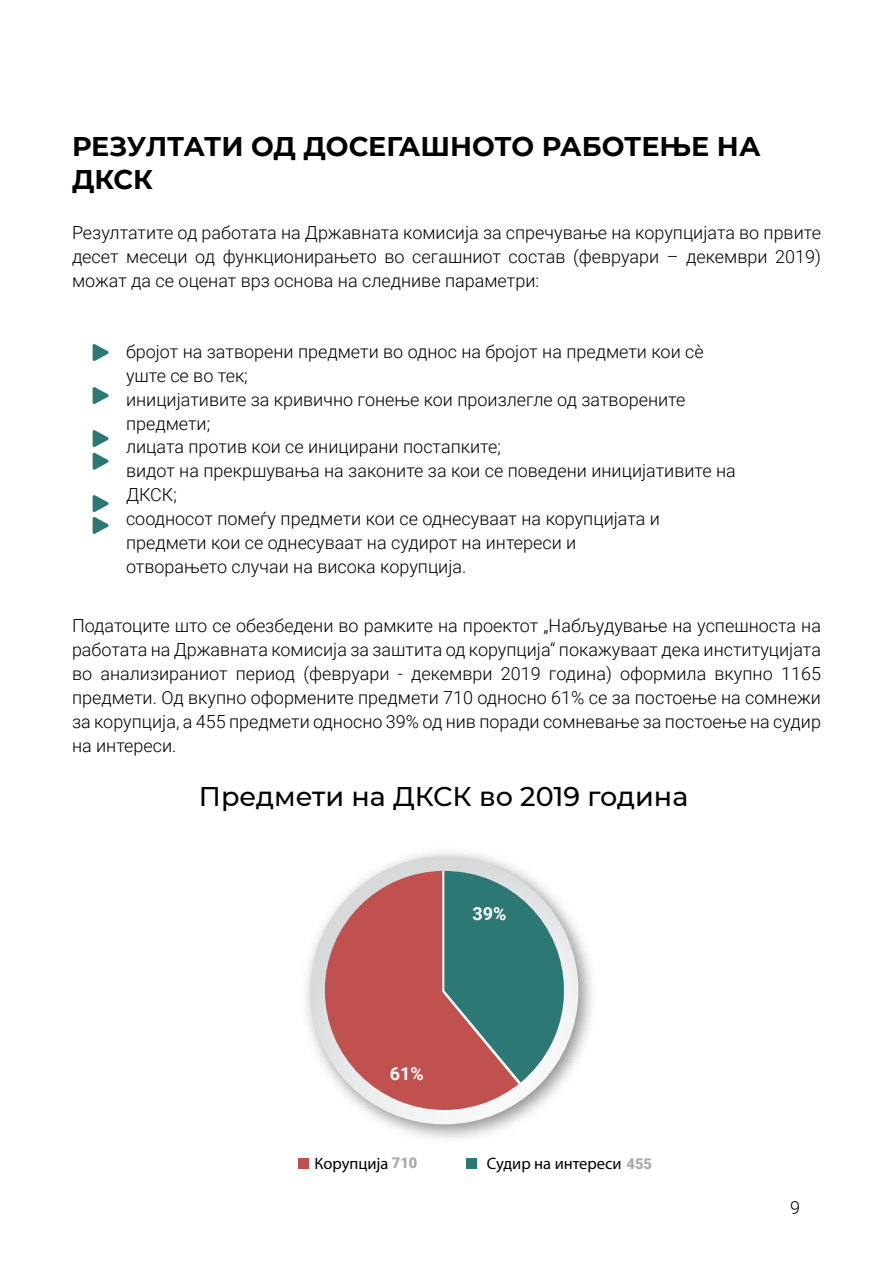
<style>
.page{position:relative;width:893px;height:1263px;background:#fff}
.page>*{position:absolute;margin:0;border:0;box-sizing:border-box;transform-origin:0 0}
.t1{font:700 27px/32.4px "Montserrat";color:#000}
.t2{font:500 27px "Montserrat";color:#000}
.t3{font:300 18px/24px "Roboto";color:#000;text-align:justify}
.t4{font:700 18px "Roboto";color:#fff}
.t5{font:16.5px "Myriad Pro";color:#000}
.s1{font-family:"Roboto";font-weight:900;font-size:14.7px;color:#a7a9ac}
</style>
<div class="page">
<svg style="left:93px;top:344px;width:16px;height:17px"></svg>
<svg style="left:93px;top:387px;width:16px;height:17px"></svg>
<svg style="left:93px;top:430px;width:16px;height:17px"></svg>
<svg style="left:93px;top:453px;width:16px;height:17px"></svg>
<svg style="left:93px;top:495px;width:16px;height:39px"></svg>
<img style="left:306px;top:852px;width:286px;height:287px">
<svg style="left:310px;top:856px;width:268px;height:268px"></svg>
<div style="left:325px;top:871px;width:239px;height:239px;background:#c1514e;border-radius:50%"></div>
<div style="left:298px;top:1159px;width:10px;height:10px;background:#c1514e"></div>
<div style="left:467px;top:1159px;width:10px;height:10px;background:#2c7874"></div>
<svg style="left:442px;top:870px;width:122px;height:214px"></svg>
<h1 class="t1" style="left:72px;top:129px;width:690px">РЕЗУЛТАТИ ОД ДОСЕГАШНОТО РАБОТЕЊЕ НА<br>ДКСК</h1>
<p class="t3" style="left:72px;top:219px;width:750px">Резултатите од работата на Државната комисија за спречување на корупцијата во првите десет месеци од функционирањето во сегашниот состав (февруари – декември 2019) можат да се оценат врз основа на следниве параметри:</p>
<p class="t3" style="left:126px;top:338px;width:611px;text-align:left">бројот на затворени предмети во однос на бројот на предмети кои сѐ уште се во тек;<br>иницијативите за кривично гонење кои произлегле од затворените предмети;<br>лицата против кои се иницирани постапките;<br>видот на прекршувања на законите за кои се поведени иницијативите на ДКСК;<br>соодносот помеѓу предмети кои се однесуваат на корупцијата и предмети кои се однесуваат на судирот на интереси и<br>отворањето случаи на висока корупција.</p>
<p class="t3" style="left:72px;top:612px;width:750px">Податоците што се обезбедени во рамките на проектот „Набљудување на успешноста на работата на Државната комисија за заштита од корупција“ покажуваат дека институцијата во анализираниот период (февруари - декември 2019 година) оформила вкупно 1165 предмети. Од вкупно оформените предмети 710 односно 61% се за постоење на сомнежи за корупција, а 455 предмети односно 39% од нив поради сомневање за постоење на судир на интереси.</p>
<h1 class="t2" style="left:199px;top:777px;width:491px">Предмети на ДКСК во 2019 година</h1>
<p class="t4" style="left:472px;top:901px;width:35px">39%</p>
<p class="t4" style="left:390px;top:1061px;width:35px">61%</p>
<p class="t5" style="left:314px;top:1153px;width:104px">Корупција <span class="s1">710</span></p>
<p class="t5" style="left:487px;top:1153px;width:167px">Судир на интереси <span class="s1">455</span></p>
<p class="t3" style="left:790px;top:1195px;width:11px">9</p>
</div>
